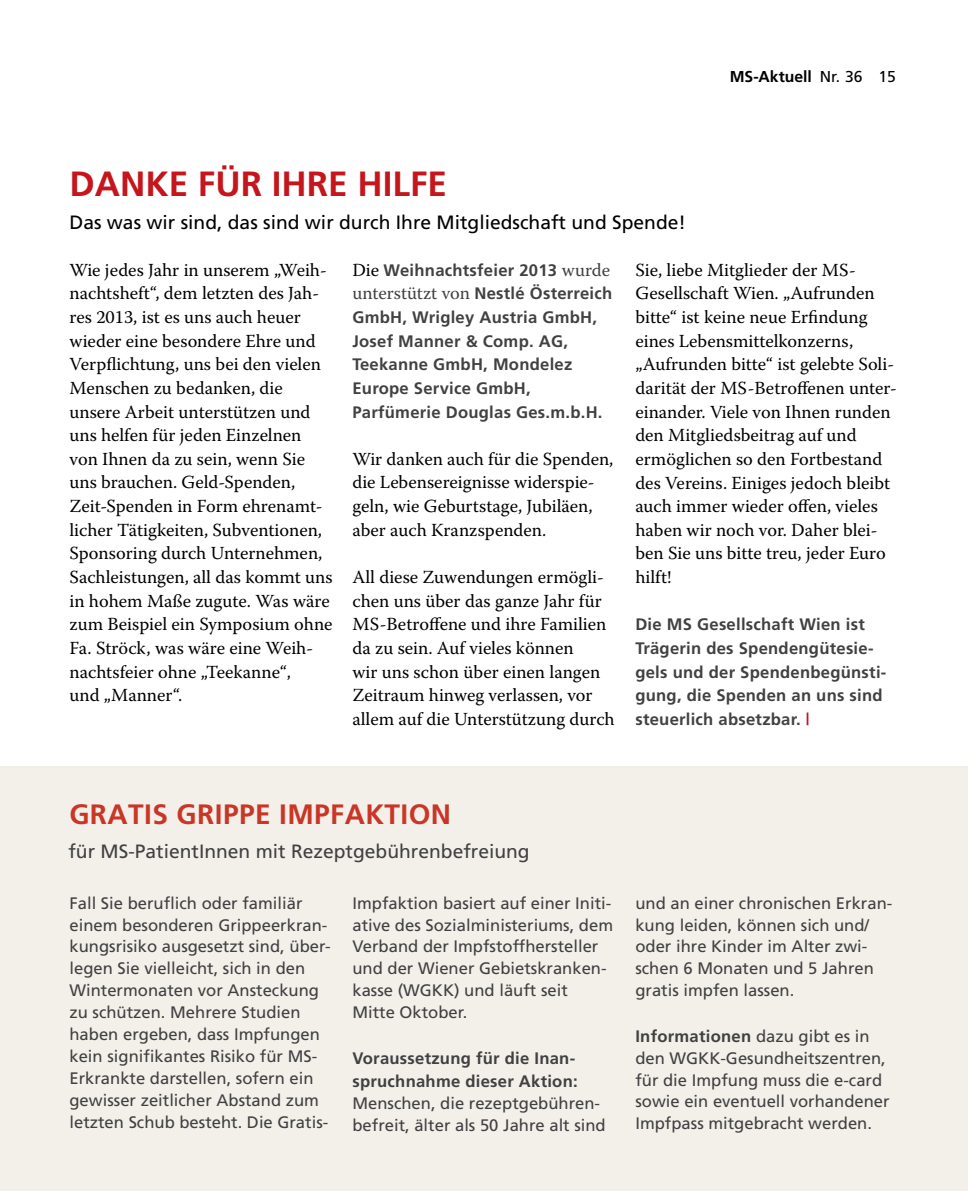
<style>
.page{position:relative;width:968px;height:1191px;background:#fff}
.page>*{position:absolute;margin:0;border:0;box-sizing:border-box;transform-origin:0 0}
.t1{font:700 35px "Frutiger CE";color:#c4161c}
.t2{font:700 28px "Frutiger CE";letter-spacing:.015em;color:#c93627}
.t3{font:19.25px "Frutiger";color:#000}
.t4{font:19.25px "Frutiger";color:#414042}
.t5{font:18.38px/23.6px "Warnock Pro";color:#000}
.t6{font:16.62px/21.9px "Frutiger";color:#414042}
.t7{font:700 16.62px/23.6px "Frutiger";letter-spacing:.015em;color:#414042}
.t8{font:700 15.75px "Frutiger";color:#000}
.s1{font-weight:400}
.s2{font-family:"Warnock Pro";font-weight:400;font-size:18.38px;color:#000}
.s3{font-family:"Warnock Pro";font-weight:400;font-size:18.38px}
.s4{color:#c4161c}
.s5{font-weight:700}
</style>
<div class="page">
<div style="left:0;top:766px;width:967px;height:425px;background:#f2f0e9"></div>
<p class="t8" style="left:729px;top:67px;width:168px">MS-Aktuell <span class="s1">Nr. 36 15</span></p>
<h1 class="t1" style="left:69px;top:163px;width:49px">DANKE</h1>
<h1 class="t1" style="left:198px;top:163px;width:105px">FÜR IHRE</h1>
<h1 class="t1" style="left:357px;top:163px;width:42px">HILFE</h1>
<p class="t3" style="left:69px;top:211px;width:618px">Das was wir sind, das sind wir durch Ihre Mitgliedschaft und Spende!</p>
<p class="t5" style="left:69px;top:257px;width:264px">Wie jedes Jahr in unserem „Weih&shy;nachtsheft“, dem letzten des Jah&shy;res 2013, ist es uns auch heuer wieder eine besondere Ehre und<br>Verpflichtung, uns bei den vielen<br>Menschen zu bedanken, die unsere Arbeit unterstützen und uns helfen für jeden Einzelnen von Ihnen da zu sein, wenn Sie uns brauchen. Geld-Spenden,<br>Zeit-Spenden in Form ehrenamt&shy;licher Tätigkeiten, Subventionen,<br>Sponsoring durch Unternehmen,<br>Sachleistungen, all das kommt uns in hohem Maße zugute. Was wäre zum Beispiel ein Symposium ohne<br>Fa. Ströck, was wäre eine Weih&shy;nachtsfeier ohne „Teekanne“‚<br>und „Manner“.</p>
<p class="t7" style="left:352px;top:258px;width:261px"><span class="s2">Die</span> Weihnachtsfeier 2013 <span class="s3">wurde unterstützt von</span> Nestlé Österreich<br>GmbH, Wrigley Austria GmbH,<br>Josef Manner &amp; Comp. AG,<br>Teekanne GmbH, Mondelez<br>Europe Service GmbH,<br>Parfümerie Douglas Ges.m.b.H .</p>
<p class="t5" style="left:635px;top:258px;width:263px">Sie, liebe Mitglieder der MS-<br>Gesellschaft Wien. „Aufrunden bitte“ ist keine neue Erfindung eines Lebensmittelkonzerns, „Aufrunden bitte“ ist gelebte Soli&shy;darität der MS-Betroffenen unter&shy;einander. Viele von Ihnen runden den Mitgliedsbeitrag auf und ermöglichen so den Fortbestand des Vereins. Einiges jedoch bleibt auch immer wieder offen, vieles haben wir noch vor. Daher blei&shy;ben Sie uns bitte treu, jeder Euro hilft!</p>
<p class="t7" style="left:635px;top:612px;width:252px">Die MS Gesellschaft Wien ist<br>Trägerin des Spendengütesie&shy;gels und der Spendenbegünsti&shy;gung, die Spenden an uns sind steuerlich absetzbar. <span class="s4">|</span></p>
<p class="t5" style="left:352px;top:446px;width:262px">Wir danken auch für die Spenden, die Lebensereignisse widerspie&shy;geln, wie Geburtstage, Jubiläen, aber auch Kranzspenden.</p>
<p class="t5" style="left:352px;top:565px;width:264px">All diese Zuwendungen ermögli&shy;chen uns über das ganze Jahr für<br>MS-Betroffene und ihre Familien da zu sein. Auf vieles können<br>wir uns schon über einen langen<br>Zeitraum hinweg verlassen, vor allem auf die Unterstützung durch</p>
<h2 class="t2" style="left:69px;top:798px;width:383px">GRATIS GRIPPE IMPFAKTION</h2>
<p class="t4" style="left:68px;top:839px;width:463px">für MS-PatientInnen mit Rezeptgebührenbefreiung</p>
<p class="t6" style="left:69px;top:891px;width:263px">Fall Sie beruflich oder familiär einem besonderen Grippeerkran&shy;kungsrisiko ausgesetzt sind, über&shy;legen Sie vielleicht, sich in den Wintermonaten vor Ansteckung zu schützen. Mehrere Studien haben ergeben, dass Impfungen kein signifikantes Risiko für MS-Erkrankte darstellen, sofern ein gewisser zeitlicher Abstand zum letzten Schub besteht. Die Gratis-</p>
<p class="t6" style="left:352px;top:891px;width:262px">Impfaktion basiert auf einer Initi&shy;ative des Sozialministeriums, dem<br>Verband der Impfstoffhersteller und der Wiener Gebietskranken&shy;kasse (WGKK) und läuft seit<br>Mitte Oktober.</p>
<p class="t7" style="left:352px;top:1046px;width:227px">Voraussetzung für die Inan&shy;spruchnahme dieser Aktion:</p>
<p class="t6" style="left:352px;top:1092px;width:255px">Menschen, die rezeptgebühren&shy;befreit, älter als 50 Jahre alt sind</p>
<p class="t6" style="left:635px;top:891px;width:258px">und an einer chronischen Erkran&shy;kung leiden, können sich und/ oder ihre Kinder im Alter zwi&shy;schen 6 Monaten und 5 Jahren gratis impfen lassen.</p>
<p class="t6" style="left:635px;top:1024px;width:256px"><span class="s5">Informationen</span> dazu gibt es in den WGKK-Gesundheitszentren, für die Impfung muss die e-card sowie ein eventuell vorhandener<br>Impfpass mitgebracht werden.</p>
</div>
